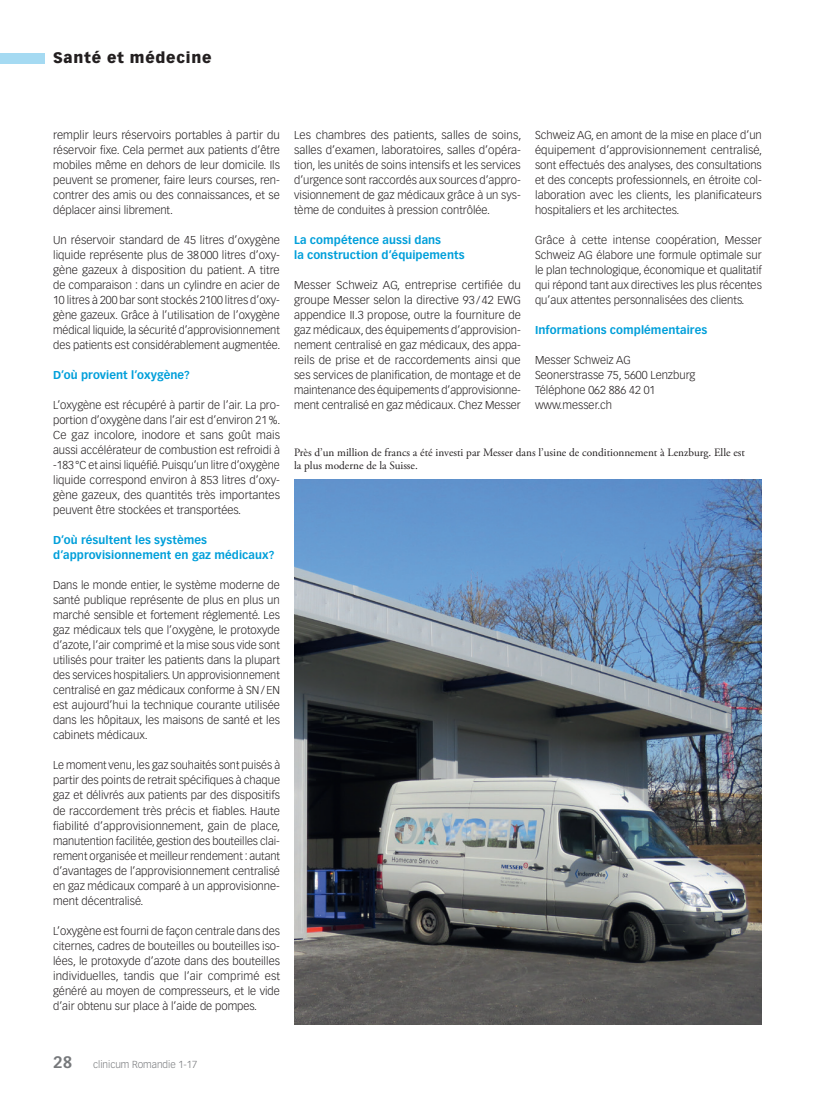
<style>
.page{position:relative;width:815px;height:1099px;background:#fff}
.page>*{position:absolute;margin:0;border:0;box-sizing:border-box;transform-origin:0 0}
.t1{font:900 15px "Vectora LT Std";letter-spacing:.05em;color:#231f20}
.t2{font:300 11.25px/15px "Vectora LT Std";color:#231f20;text-align:justify}
.t3{font:700 11.25px/15px "Vectora LT Std";letter-spacing:.005em;color:#009fda}
.t4{font:11.25px/13.5px "Adobe Garamond Pro";color:#231f20}
.t5{font:300 10px "Vectora LT Std";color:#76787b}
.s1{font-weight:700;font-size:16.25px}
</style>
<div class="page">
<div style="left:0;top:53px;width:45px;height:10px;background:#a5daf2"></div>
<img style="left:294px;top:479px;width:468px;height:545px">
<h1 class="t1" style="left:53px;top:49px;width:160px">Santé et médecine</h1>
<p class="t2" style="left:53px;top:128px;width:228px">remplir leurs réservoirs portables à partir du réservoir fixe. Cela permet aux patients d’être mobiles même en dehors de leur domicile. Ils peuvent se promener, faire leurs courses, ren&shy;contrer des amis ou des connaissances, et se déplacer ainsi librement.</p>
<p class="t2" style="left:53px;top:233px;width:229px">Un réservoir standard de 45 litres d’oxygène liquide représente plus de 38000 litres d’oxy&shy;gène gazeux à disposition du patient. A titre de comparaison : dans un cylindre en acier de 10 litres à 200 bar sont stockés 2100 litres d’oxy&shy;gène gazeux. Grâce à l’utilisation de l’oxygène médical liquide, la sécurité d’approvisionnement des patients est considérablement augmentée.</p>
<p class="t3" style="left:53px;top:368px;width:138px">D’où provient l’oxygène?</p>
<p class="t2" style="left:53px;top:398px;width:229px">L’oxygène est récupéré à partir de l’air. La pro&shy;portion d’oxygène dans l’air est d’environ 21%.<br>Ce gaz incolore, inodore et sans goût mais aussi accélérateur de combustion est refroidi à -183°C et ainsi liquéfié. Puisqu’un litre d’oxygène liquide correspond environ à 853 litres d’oxy&shy;gène gazeux, des quantités très importantes peuvent être stockées et transportées.</p>
<p class="t3" style="left:53px;top:533px;width:223px">D’où résultent les systèmes d’approvisionnement en gaz médicaux?</p>
<p class="t2" style="left:53px;top:578px;width:228px">Dans le monde entier, le système moderne de santé publique représente de plus en plus un marché sensible et fortement réglementé. Les gaz médicaux tels que l’oxygène, le protoxyde d’azote, l’air comprimé et la mise sous vide sont utilisés pour traiter les patients dans la plupart des services hospitaliers. Un approvisionnement centralisé en gaz médicaux conforme à SN/EN est aujourd’hui la technique courante utilisée dans les hôpitaux, les maisons de santé et les cabinets médicaux.</p>
<p class="t2" style="left:53px;top:758px;width:229px">Le moment venu, les gaz souhaités sont puisés à partir des points de retrait spécifiques à chaque gaz et délivrés aux patients par des dispositifs de raccordement très précis et fiables. Haute fiabilité d’approvisionnement, gain de place, manutention facilitée, gestion des bouteilles clai&shy;rement organisée et meilleur rendement : autant d’avantages de l’approvisionnement centralisé en gaz médicaux comparé à un approvisionne&shy;ment décentralisé.</p>
<p class="t2" style="left:53px;top:923px;width:228px">L’oxygène est fourni de façon centrale dans des citernes, cadres de bouteilles ou bouteilles iso&shy;lées, le protoxyde d’azote dans des bouteilles individuelles, tandis que l’air comprimé est généré au moyen de compresseurs, et le vide d’air obtenu sur place à l’aide de pompes.</p>
<p class="t2" style="left:294px;top:128px;width:229px">Les chambres des patients, salles de soins, salles d’examen, laboratoires, salles d’opéra&shy;tion, les unités de soins intensifs et les services d’urgence sont raccordés aux sources d’appro&shy;visionnement de gaz médicaux grâce à un sys&shy;tème de conduites à pression contrôlée.</p>
<p class="t3" style="left:294px;top:233px;width:172px">La compétence aussi dans<br>la construction d’équipements</p>
<p class="t2" style="left:294px;top:278px;width:228px">Messer Schweiz AG, entreprise certifiée du groupe Messer selon la directive 93/42 EWG appendice II.3 propose, outre la fourniture de gaz médicaux, des équipements d’approvision&shy;nement centralisé en gaz médicaux, des appa&shy;reils de prise et de raccordements ainsi que ses services de planification, de montage et de maintenance des équipements d’approvisionne&shy;ment centralisé en gaz médicaux. Chez Messer</p>
<p class="t4" style="left:294px;top:446px;width:452px">Près d’un million de francs a été investi par Messer dans l’usine de conditionnement à Lenzburg. Elle est la plus moderne de la Suisse.</p>
<p class="t2" style="left:535px;top:128px;width:229px">Schweiz AG, en amont de la mise en place d’un équipement d’approvisionnement centralisé, sont effectués des analyses, des consultations et des concepts professionnels, en étroite col&shy;laboration avec les clients, les planificateurs hospitaliers et les architectes.</p>
<p class="t2" style="left:535px;top:233px;width:228px">Grâce à cette intense coopération, Messer Schweiz AG élabore une formule optimale sur le plan technologique, économique et qualitatif qui répond tant aux directives les plus récentes qu’aux attentes personnalisées des clients.</p>
<p class="t3" style="left:535px;top:323px;width:174px">Informations complémentaires</p>
<p class="t2" style="left:535px;top:353px;width:162px;text-align:left">Messer Schweiz AG<br>Seonerstrasse 75, 5600 Lenzburg<br>Téléphone 062 886 42 01 www.messer.ch</p>
<p class="t5" style="left:53px;top:1058px;width:146px"><span class="s1">28</span> clinicum Romandie 1-17</p>
</div>
